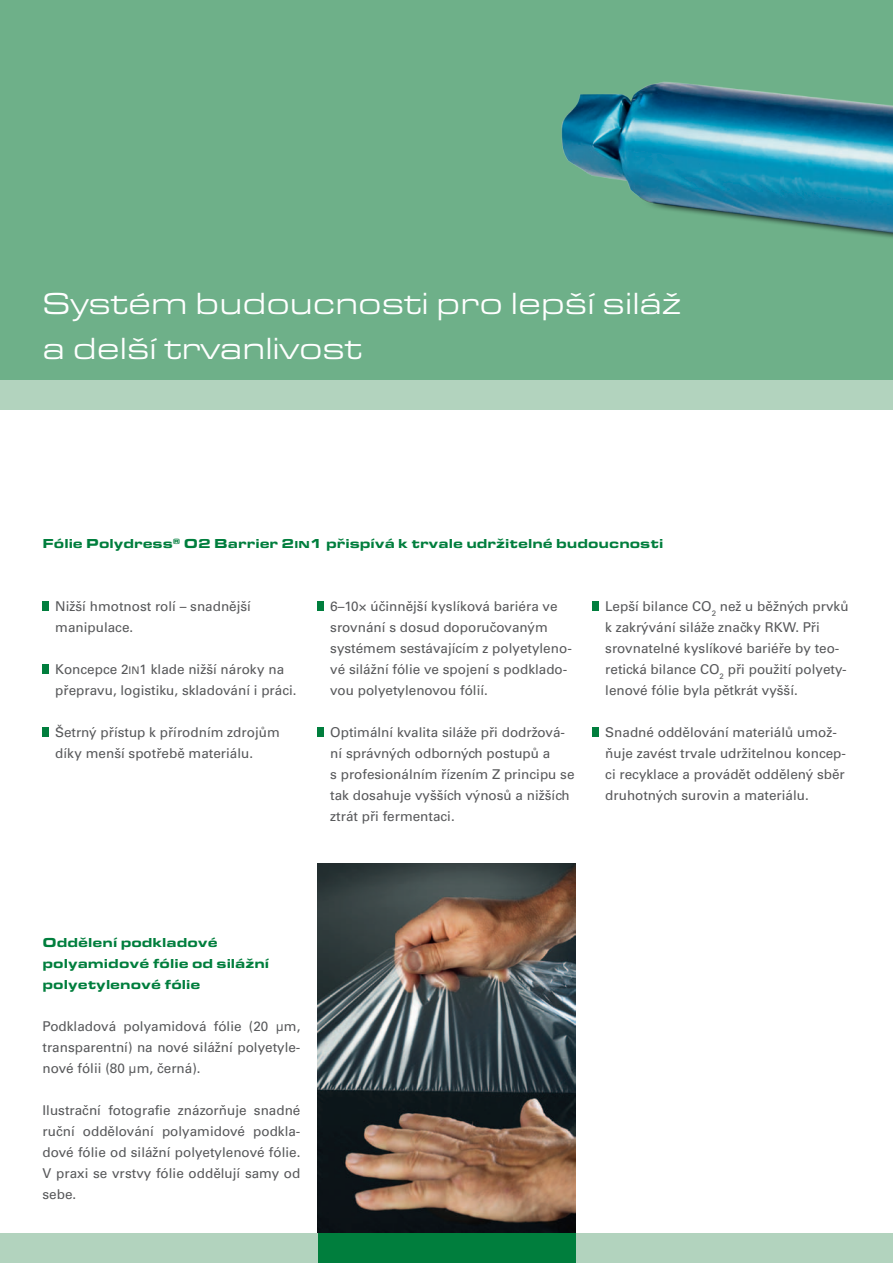
<style>
.page{position:relative;width:893px;height:1263px;background:#fff}
.page>*{position:absolute;margin:0;border:0;box-sizing:border-box;transform-origin:0 0}
.t1{font:expanded 31.5px/45px "Eurostile TCE";color:#fff}
.t2{font:500 13.5px/21px "Univers CE";color:#57585a}
.t3{font:900 expanded 13.5px/21px "Eurostile TCE";color:#007e3d}
.s1{font-size:10.5px}
</style>
<div class="page">
<div style="left:0;top:0;width:893px;height:380px;background:#6eb089"></div>
<img style="left:317px;top:863px;width:258px;height:370px">
<div style="left:43px;top:602px;width:6px;height:9px;background:#007e3d"></div>
<div style="left:43px;top:665px;width:6px;height:9px;background:#007e3d"></div>
<div style="left:43px;top:728px;width:6px;height:9px;background:#007e3d"></div>
<div style="left:317px;top:602px;width:7px;height:9px;background:#007e3d"></div>
<div style="left:317px;top:728px;width:7px;height:9px;background:#007e3d"></div>
<div style="left:0;top:1233px;width:893px;height:30px;background:#b2d3be"></div>
<div style="left:317px;top:1233px;width:258px;height:30px;background:#007e3d"></div>
<div style="left:0;top:380px;width:893px;height:30px;background:#b2d3be"></div>
<div style="left:592px;top:602px;width:7px;height:9px;background:#007e3d"></div>
<div style="left:592px;top:728px;width:7px;height:9px;background:#007e3d"></div>
<img style="left:561px;top:81px;width:332px;height:157px">
<h1 class="t1" style="left:43px;top:282px;width:640px">Systém budoucnosti pro lepší siláž a delší trvanlivost</h1>
<p class="t3" style="left:43px;top:533px;width:622px">Fólie Polydress<sup>®</sup> O2 Barrier 2<span class="s1">IN</span>1 přispívá k trvale udržitelné budoucnosti</p>
<p class="t2" style="left:55px;top:596px;width:197px">Nižší hmotnost rolí – snadnější manipulace.</p>
<p class="t2" style="left:55px;top:659px;width:243px">Koncepce 2<span class="s1">IN</span>1 klade nižší nároky na přepravu, logistiku, skladování i práci.</p>
<p class="t2" style="left:55px;top:722px;width:226px">Šetrný přístup k přírodním zdrojům díky menší spotřebě materiálu.</p>
<p class="t2" style="left:330px;top:596px;width:243px">6–10× účinnější kyslíková bariéra ve srovnání s dosud doporučovaným systémem sestávajícím z polyetyleno&shy;vé silážní fólie ve spojení s podklado&shy;vou polyetylenovou fólií.</p>
<p class="t2" style="left:330px;top:722px;width:246px">Optimální kvalita siláže při dodržová&shy;ní správných odborných postupů a<br>s profesionálním řízením Z principu se tak dosahuje vyšších výnosů a nižších ztrát při fermentaci.</p>
<p class="t2" style="left:605px;top:596px;width:245px">Lepší bilance CO<sub>2</sub> než u běžných prvků k zakrývání siláže značky RKW. Při srovnatelné kyslíkové bariéře by teo&shy;retická bilance CO<sub>2</sub> při použití polyety&shy;lenové fólie byla pětkrát vyšší.</p>
<p class="t2" style="left:605px;top:722px;width:242px">Snadné oddělování materiálů umož&shy;ňuje zavést trvale udržitelnou koncep&shy;ci recyklace a provádět oddělený sběr druhotných surovin a materiálu.</p>
<p class="t3" style="left:43px;top:932px;width:228px">Oddělení podkladové polyamidové fólie od silážní polyetylenové fólie</p>
<p class="t2" style="left:43px;top:1016px;width:259px;text-align:justify">Podkladová polyamidová fólie (20 µm, transparentní) na nové silážní polyetyle&shy;nové fólii (80 µm, černá).</p>
<p class="t2" style="left:43px;top:1100px;width:259px;text-align:justify">Ilustrační fotografie znázorňuje snadné ruční oddělování polyamidové podkla&shy;dové fólie od silážní polyetylenové fólie.<br>V praxi se vrstvy fólie oddělují samy od sebe.</p>
</div>
